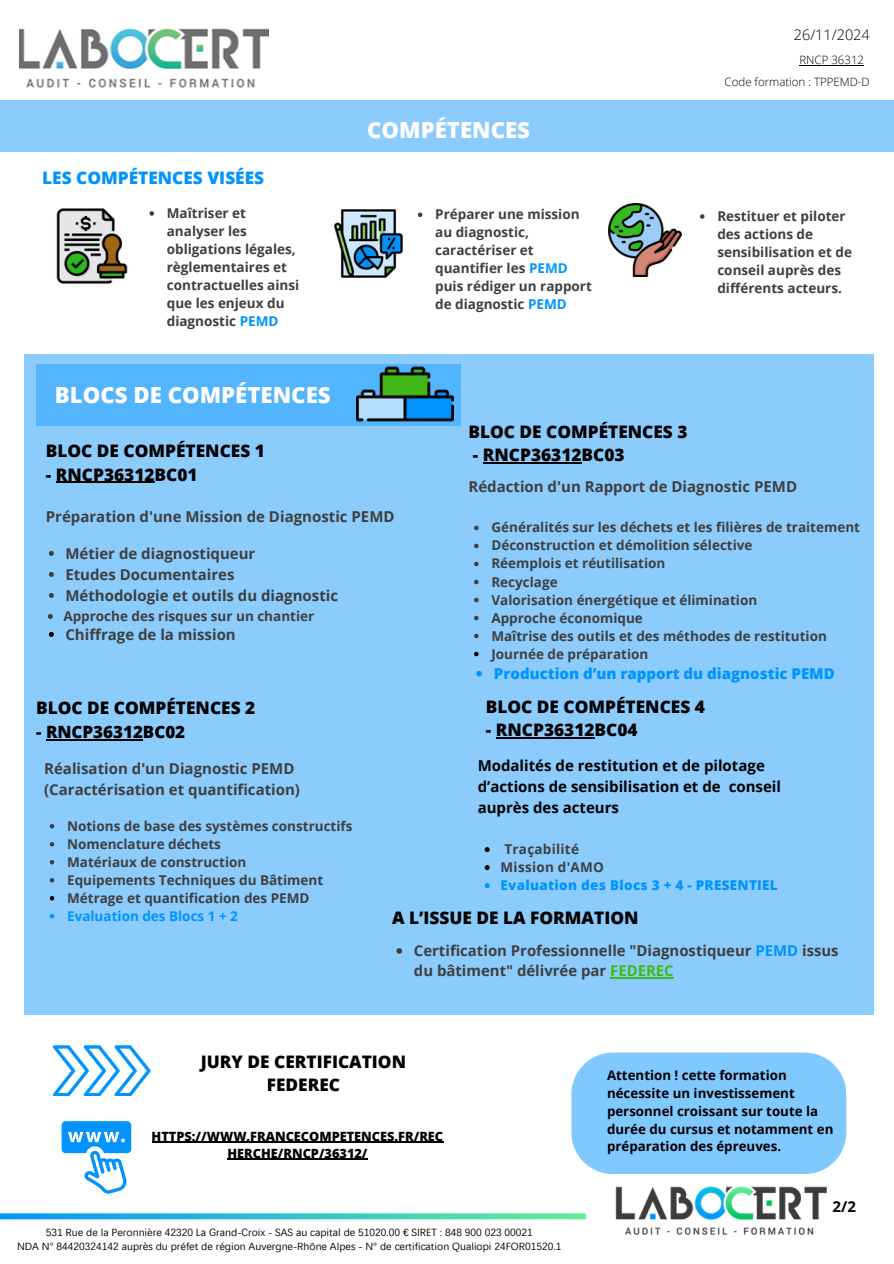
<style>
.page{position:relative;width:894px;height:1264px;background:#fff}
.page>*{position:absolute;margin:0;border:0;box-sizing:border-box;transform-origin:0 0}
.t1{font:800 22.2px "Open Sans";color:#fff}
.t2{font:800 17.25px/23.7px "Open Sans";color:#000;text-align:center}
.t3{font:800 17.25px "Open Sans";color:#0094ff}
.t4{font:800 16.95px "Open Sans";color:#000}
.t5{font:700 15px/20.2px "Open Sans";color:#3f3f3f}
.t6{font:700 15px/21px "Open Sans";color:#000}
.t7{font:800 15px "Open Sans";color:#0094ff}
.t8{font:700 14.85px/20.2px "Open Sans";color:#3f3f3f}
.t9{font:300 14.55px "Open Sans";color:#000}
.t10{font:700 13.5px/18px "Open Sans";color:#3f3f3f}
.t11{font:800 13.5px "Open Sans";letter-spacing:.02em;color:#0094ff}
.t12{font:700 13.5px/18px "Open Sans";letter-spacing:.02em;color:#3f3f3f}
.t13{font:700 13.5px "Open Sans";color:#0094ff}
.t14{font:700 13.35px/17.9px "Open Sans";color:#000}
.t15{font:800 12.75px/17px "Open Sans";color:#000;text-align:center}
.t16{font:300 11.55px "Open Sans";color:#000}
.t17{font:10.5px "Leelawadee";color:#000}
.s1{color:#0094ff}
.s2{color:#43b919}
</style>
<div class="page">
<img style="left:19px;top:28px;width:249px;height:60px">
<div style="left:0;top:100px;width:893px;height:52px;background:#8bccfd"></div>
<div style="left:24px;top:354px;width:848px;height:660px;background:#8bccfd"></div>
<div style="left:36px;top:364px;width:424px;height:61px;background:#52b5fd"></div>
<svg style="left:49px;top:551px;width:5px;height:5px"></svg>
<svg style="left:49px;top:572px;width:5px;height:5px"></svg>
<svg style="left:49px;top:593px;width:5px;height:5px"></svg>
<svg style="left:48px;top:614px;width:5px;height:5px"></svg>
<svg style="left:49px;top:632px;width:5px;height:5px"></svg>
<img style="left:356px;top:366px;width:97px;height:60px">
<img style="left:334px;top:209px;width:69px;height:69px">
<img style="left:56px;top:208px;width:72px;height:76px">
<img style="left:608px;top:203px;width:73px;height:73px">
<svg style="left:474px;top:525px;width:4px;height:5px"></svg>
<svg style="left:474px;top:543px;width:4px;height:5px"></svg>
<svg style="left:474px;top:561px;width:4px;height:5px"></svg>
<svg style="left:474px;top:579px;width:4px;height:5px"></svg>
<svg style="left:474px;top:597px;width:4px;height:5px"></svg>
<svg style="left:474px;top:615px;width:4px;height:5px"></svg>
<svg style="left:474px;top:633px;width:4px;height:5px"></svg>
<svg style="left:474px;top:651px;width:4px;height:5px"></svg>
<svg style="left:476px;top:671px;width:6px;height:5px"></svg>
<svg style="left:149px;top:211px;width:5px;height:5px"></svg>
<svg style="left:418px;top:212px;width:4px;height:5px"></svg>
<svg style="left:700px;top:214px;width:4px;height:5px"></svg>
<svg style="left:50px;top:824px;width:4px;height:4px"></svg>
<svg style="left:50px;top:842px;width:4px;height:4px"></svg>
<svg style="left:50px;top:860px;width:4px;height:4px"></svg>
<svg style="left:50px;top:878px;width:4px;height:4px"></svg>
<svg style="left:50px;top:896px;width:4px;height:4px"></svg>
<svg style="left:50px;top:914px;width:4px;height:4px"></svg>
<div style="left:571px;top:1052px;width:275px;height:122px;background:#80c9ff;border-radius:42px"></div>
<svg style="left:484px;top:847px;width:5px;height:5px"></svg>
<svg style="left:484px;top:865px;width:5px;height:5px"></svg>
<svg style="left:484px;top:883px;width:5px;height:5px"></svg>
<hr style="left:799px;top:65px;width:64px;height:1px;background:#000">
<hr style="left:56px;top:482px;width:98px;height:1px;background:#000">
<hr style="left:46px;top:739px;width:97px;height:1px;background:#000">
<hr style="left:483px;top:462px;width:98px;height:1px;background:#000">
<hr style="left:495px;top:737px;width:99px;height:1px;background:#000">
<svg style="left:62px;top:1121px;width:69px;height:48px"></svg>
<hr style="left:152px;top:1141px;width:291px;height:1px;background:#000">
<hr style="left:227px;top:1158px;width:140px;height:1px;background:#000">
<svg style="left:396px;top:948px;width:6px;height:5px"></svg>
<hr style="left:610px;top:977px;width:63px;height:1px;background:#43b919">
<img style="left:0;top:1169px;width:827px;height:66px">
<svg style="left:53px;top:1045px;width:98px;height:50px"></svg>
<p class="t9" style="left:793px;top:25px;width:77px">26/11/2024</p>
<p class="t1" style="left:367px;top:114px;width:164px">COMPÉTENCES</p>
<p class="t16" style="left:799px;top:52px;width:66px">RNCP 36312</p>
<p class="t16" style="left:724px;top:74px;width:146px">Code formation : TPPEMD-D</p>
<p class="t3" style="left:42px;top:166px;width:223px">LES COMPÉTENCES VISÉES</p>
<h1 class="t10" style="left:167px;top:204px;width:134px">Maîtriser et analyser les obligations légales, règlementaires et contractuelles ainsi que les enjeux du diagnostic <span class="s1">PEMD</span></h1>
<h2 class="t10" style="left:435px;top:205px;width:158px">Préparer une mission au diagnostic, caractériser et quantifier les <span class="s1">PEMD </span>puis rédiger un rapport de diagnostic <span class="s1">PEMD</span></h2>
<h3 class="t10" style="left:717px;top:207px;width:136px">Restituer et piloter des actions de sensibilisation et de conseil auprès des différents acteurs.</h3>
<p class="t1" style="left:55px;top:379px;width:277px">BLOCS DE COMPÉTENCES</p>
<p class="t2" style="left:46px;top:438px;width:220px">BLOC DE COMPÉTENCES 1</p>
<p class="t2" style="left:46px;top:462px;width:153px">- RNCP36312BC01</p>
<p class="t5" style="left:46px;top:506px;width:350px">Préparation d'une Mission de Diagnostic PEMD</p>
<p class="t5" style="left:65px;top:543px;width:191px">Métier de diagnostiqueur</p>
<h1 class="t5" style="left:65px;top:564px;width:171px">Etudes Documentaires</h1>
<h2 class="t5" style="left:65px;top:585px;width:274px">Méthodologie et outils du diagnostic</h2>
<p class="t10" style="left:63px;top:606px;width:252px">Approche des risques sur un chantier</p>
<p class="t5" style="left:65px;top:624px;width:172px">Chiffrage de la mission</p>
<h2 class="t2" style="left:36px;top:696px;width:220px">BLOC DE COMPÉTENCES 2</h2>
<h2 class="t4" style="left:36px;top:720px;width:150px">- RNCP36312BC02</h2>
<p class="t2" style="left:468px;top:419px;width:220px">BLOC DE COMPÉTENCES 3</p>
<p class="t2" style="left:473px;top:443px;width:153px">- RNCP36312BC03</p>
<p class="t5" style="left:468px;top:476px;width:330px">Rédaction d'un Rapport de Diagnostic PEMD</p>
<p class="t10" style="left:491px;top:518px;width:370px">Généralités sur les déchets et les filières de traitement Déconstruction et démolition sélective<br>Réemplois et réutilisation<br>Recyclage<br>Valorisation énergétique et élimination<br>Approche économique<br>Maîtrise des outils et des méthodes de restitution Journée de préparation</p>
<p class="t7" style="left:494px;top:662px;width:342px">Production d’un rapport du diagnostic PEMD</p>
<p class="t2" style="left:485px;top:694px;width:220px">BLOC DE COMPÉTENCES 4</p>
<p class="t2" style="left:485px;top:717px;width:153px">- RNCP36312BC04</p>
<p class="t5" style="left:44px;top:758px;width:257px">Réalisation d'un Diagnostic PEMD (Caractérisation et quantification)</p>
<p class="t10" style="left:67px;top:816px;width:287px">Notions de base des systèmes constructifs</p>
<p class="t10" style="left:67px;top:834px;width:155px">Nomenclature déchets</p>
<p class="t10" style="left:67px;top:852px;width:181px">Matériaux de construction</p>
<p class="t10" style="left:67px;top:870px;width:257px">Equipements Techniques du Bâtiment</p>
<h2 class="t10" style="left:67px;top:888px;width:244px">Métrage et quantification des PEMD</h2>
<h2 class="t13" style="left:67px;top:906px;width:172px">Evaluation des Blocs 1 + 2</h2>
<p class="t6" style="left:477px;top:754px;width:305px">Modalités de restitution et de pilotage d’actions de sensibilisation et de conseil auprès des acteurs</p>
<p class="t12" style="left:500px;top:839px;width:105px">Traçabilité<br>Mission d'AMO</p>
<p class="t11" style="left:500px;top:875px;width:278px">Evaluation des Blocs 3 + 4 - PRESENTIEL</p>
<h3 class="t2" style="left:392px;top:905px;width:248px">A L’ISSUE DE LA FORMATION</h3>
<p class="t8" style="left:414px;top:940px;width:426px">Certification Professionnelle "Diagnostiqueur <span class="s1">PEMD</span> issus du bâtiment" délivrée par <span class="s2">FEDEREC</span></p>
<h2 class="t2" style="left:201px;top:1049px;width:207px">JURY DE CERTIFICATION<br>FEDEREC</h2>
<h2 class="t15" style="left:152px;top:1127px;width:293px">HTTPS://WWW.FRANCECOMPETENCES.FR/REC<br>HERCHE/RNCP/36312/</h2>
<p class="t17" style="left:46px;top:1225px;width:488px">531 Rue de la Peronnière 42320 La Grand-Croix - SAS au capital de 51020.00 € SIRET : 848 900 023 00021</p>
<p class="t17" style="left:17px;top:1239px;width:545px">NDA N° 84420324142 auprès du préfet de région Auvergne-Rhône Alpes - N° de certification Qualiopi 24FOR01520.1</p>
<h3 class="t14" style="left:607px;top:1065px;width:228px">Attention ! cette formation nécessite un investissement personnel croissant sur toute la durée du cursus et notamment en préparation des épreuves.</h3>
<h4 class="t6" style="left:832px;top:1196px;width:25px">2/2</h4>
</div>
